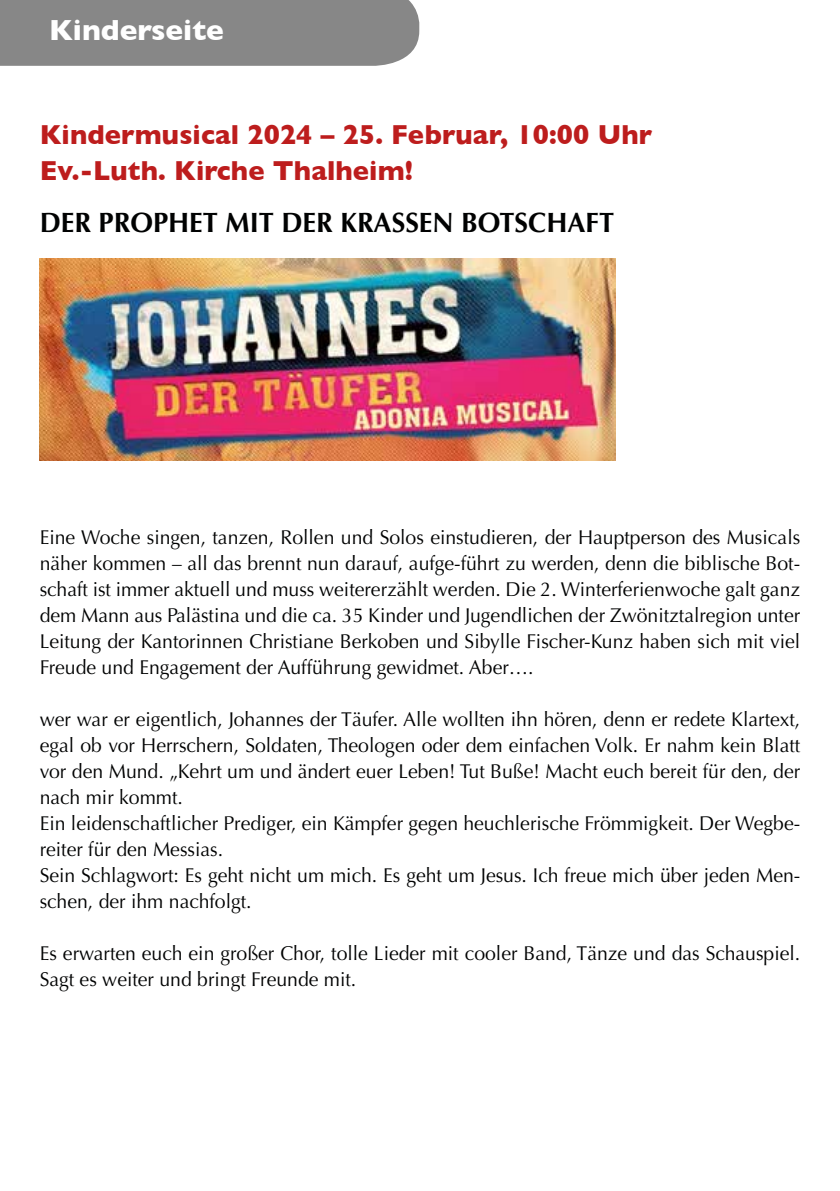
<style>
.page{position:relative;width:840px;height:1191px;background:#fff}
.page>*{position:absolute;margin:0;border:0;box-sizing:border-box;transform-origin:0 0}
.t1{font:700 29.6px "Gill Sans";color:#fff}
.t2{font:700 28px/36px "Gill Sans";letter-spacing:.005em;color:#bd1d1d}
.t3{font:700 28px "Optima";color:#010202}
.t4{font:20px/26px "Optima";color:#010202}
</style>
<div class="page">
<div style="left:0;top:0;width:419px;height:66px;background:#878787"></div>
<img style="left:40px;top:258px;width:575px;height:203px">
<h1 class="t1" style="left:49px;top:7px;width:176px">Kinderseite</h1>
<h2 class="t2" style="left:40px;top:116px;width:613px">Kindermusical 2024 – 25. Februar, 10:00 Uhr<br>Ev.-Luth. Kirche Thalheim!</h2>
<h2 class="t3" style="left:40px;top:206px;width:575px">DER PROPHET MIT DER KRASSEN BOTSCHAFT</h2>
<p class="t4" style="left:40px;top:524px;width:761px;text-align:justify">Eine Woche singen, tanzen, Rollen und Solos einstudieren, der Hauptperson des Musicals näher kommen – all das brennt nun darauf, aufge-führt zu werden, denn die biblische Bot&shy;schaft ist immer aktuell und muss weitererzählt werden. Die 2. Winterferienwoche galt ganz dem Mann aus Palästina und die ca. 35 Kinder und Jugendlichen der Zwönitztalregion unter Leitung der Kantorinnen Christiane Berkoben und Sibylle Fischer-Kunz haben sich mit viel Freude und Engagement der Aufführung gewidmet. Aber….</p>
<p class="t4" style="left:40px;top:706px;width:761px">wer war er eigentlich, Johannes der Täufer. Alle wollten ihn hören, denn er redete Klartext, egal ob vor Herrschern, Soldaten, Theologen oder dem einfachen Volk. Er nahm kein Blatt vor den Mund. „Kehrt um und ändert euer Leben! Tut Buße! Macht euch bereit für den, der nach mir kommt.<br>Ein leidenschaftlicher Prediger, ein Kämpfer gegen heuchlerische Frömmigkeit. Der Wegbe&shy;reiter für den Messias.<br>Sein Schlagwort: Es geht nicht um mich. Es geht um Jesus. Ich freue mich über jeden Men&shy;schen, der ihm nachfolgt.</p>
<p class="t4" style="left:40px;top:940px;width:761px">Es erwarten euch ein großer Chor, tolle Lieder mit cooler Band, Tänze und das Schauspiel.<br>Sagt es weiter und bringt Freunde mit.</p>
</div>
